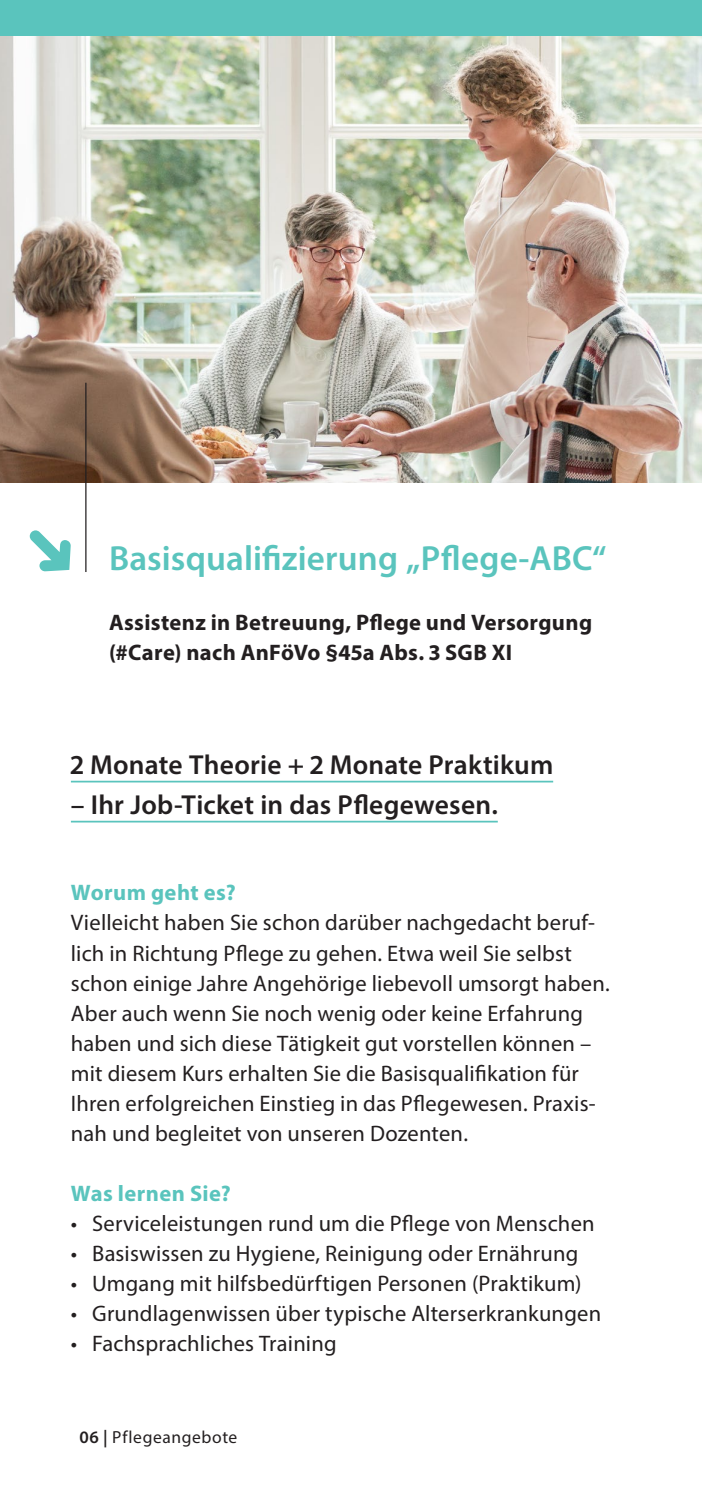
<style>
.page{position:relative;width:702px;height:1489px;background:#fff}
.page>*{position:absolute;margin:0;border:0;box-sizing:border-box;transform-origin:0 0}
.t1{font:600 35px "Myriad Pro";letter-spacing:.005em;color:#5ac4bd}
.t2{font:600 27.5px "Myriad Pro";letter-spacing:.01em;color:#231f20}
.t3{font:22.5px/30px "Myriad Pro";letter-spacing:.01em;color:#231f20}
.t4{font:700 22.5px/30px "Myriad Pro";letter-spacing:.015em;color:#231f20}
.t5{font:700 22.5px "Myriad Pro";letter-spacing:.02em;color:#5ac4bd}
.t6{font:17.5px "Myriad Pro";letter-spacing:.035em;color:#231f20}
.s1{font-weight:600}
</style>
<div class="page">
<hr style="left:71px;top:780px;width:482px;height:2px;background:#5ac4bd">
<hr style="left:71px;top:820px;width:427px;height:2px;background:#5ac4bd">
<img style="left:0;top:35px;width:702px;height:447px">
<div style="left:0;top:0;width:702px;height:35px;background:#5ac4bd"></div>
<hr style="left:85px;top:383px;width:1px;height:189px;background:#231f20">
<svg style="left:30px;top:530px;width:41px;height:41px"></svg>
<h1 class="t1" style="left:109px;top:536px;width:499px">Basisqualifizierung „Pflege-ABC“</h1>
<p class="t4" style="left:109px;top:607px;width:484px">Assistenz in Betreuung, Pflege und Versorgung (#Care) nach AnFöVo §45a Abs. 3 SGB XI</p>
<p class="t2" style="left:71px;top:746px;width:484px">2 Monate Theorie + 2 Monate Praktikum</p>
<p class="t2" style="left:71px;top:787px;width:428px">– Ihr Job-Ticket in das Pflegewesen.</p>
<p class="t5" style="left:71px;top:878px;width:166px">Worum geht es?</p>
<p class="t3" style="left:71px;top:907px;width:540px">Vielleicht haben Sie schon darüber nachgedacht beruf&shy;lich in Richtung Pflege zu gehen. Etwa weil Sie selbst schon einige Jahre Angehörige liebevoll umsorgt haben.<br>Aber auch wenn Sie noch wenig oder keine Erfahrung haben und sich diese Tätigkeit gut vorstellen können – mit diesem Kurs erhalten Sie die Basisqualifikation für Ihren erfolgreichen Einstieg in das Pflegewesen. Praxis&shy;nah und begleitet von unseren Dozenten.</p>
<p class="t5" style="left:71px;top:1178px;width:161px">Was lernen Sie?</p>
<p class="t3" style="left:71px;top:1207px;width:525px">• Serviceleistungen rund um die Pflege von Menschen</p>
<p class="t3" style="left:71px;top:1237px;width:509px">• Basiswissen zu Hygiene, Reinigung oder Ernährung</p>
<p class="t3" style="left:71px;top:1267px;width:512px">• Umgang mit hilfsbedürftigen Personen (Praktikum)</p>
<p class="t3" style="left:71px;top:1297px;width:532px">• Grundlagenwissen über typische Alterserkrankungen</p>
<p class="t3" style="left:71px;top:1327px;width:267px">• Fachsprachliches Training</p>
<p class="t6" style="left:79px;top:1426px;width:159px"><span class="s1">06 |</span> Pflegeangebote</p>
</div>
